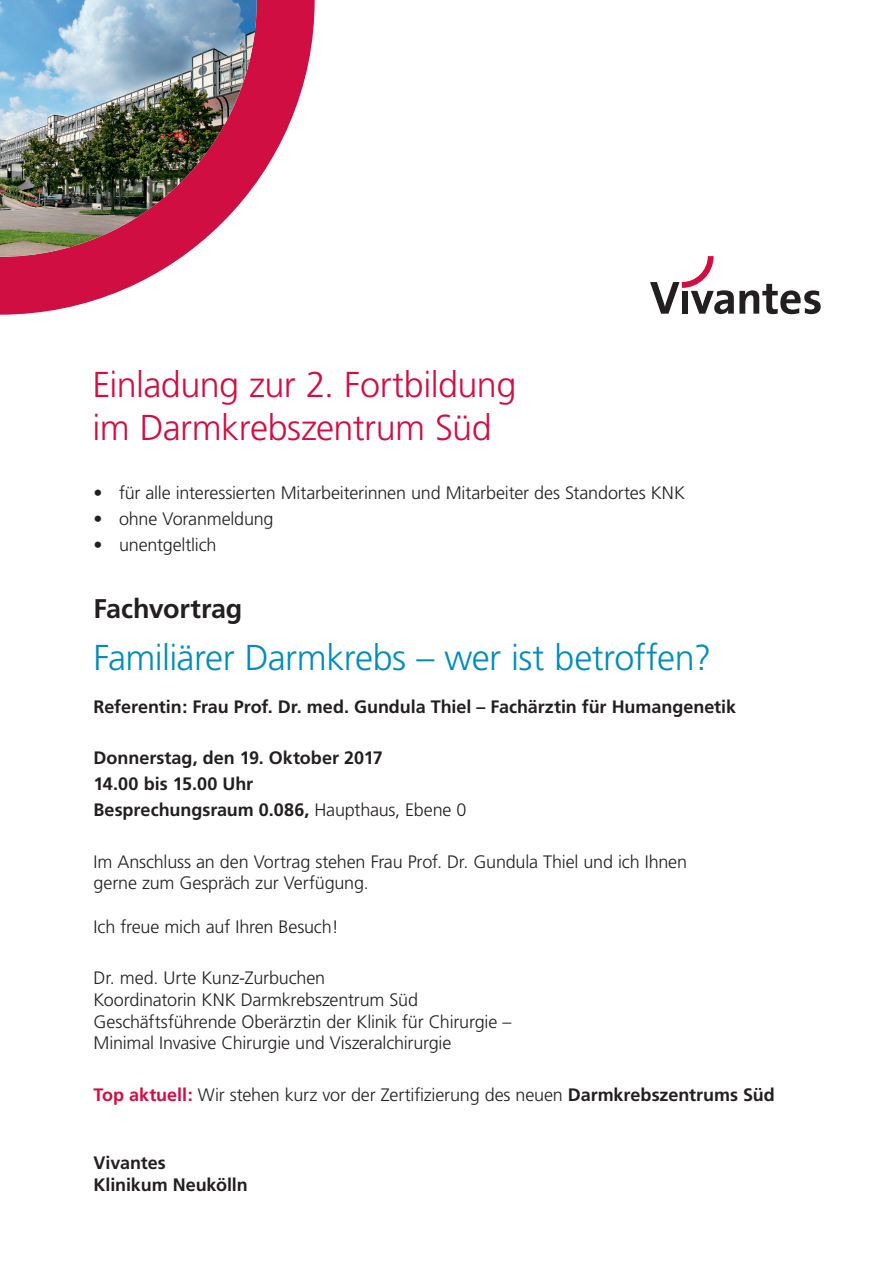
<style>
.page{position:relative;width:893px;height:1263px;background:#fff}
.page>*{position:absolute;margin:0;border:0;box-sizing:border-box;transform-origin:0 0}
.t1{font:300 36px/43.2px "Frutiger";letter-spacing:-.015em;color:#d10e41}
.t2{font:300 36px "Frutiger";letter-spacing:-.015em;color:#008cb7}
.t3{font:700 27px "Frutiger";letter-spacing:-.005em;color:#231f20}
.t4{font:300 18px/21.6px "Frutiger";letter-spacing:-.01em;color:#231f20}
.t5{font:700 18px/25.8px "Frutiger";color:#231f20}
.s1{font-weight:300}
.s2{font-weight:700;color:#d10e41}
.s3{font-weight:700}
</style>
<div class="page">
<svg style="left:0;top:0;width:315px;height:315px"></svg>
<img style="left:0;top:0;width:257px;height:257px">
<svg style="left:650px;top:256px;width:171px;height:58px"></svg>
<h1 class="t1" style="left:92px;top:363px;width:425px">Einladung zur 2. Fortbildung im Darmkrebszentrum Süd</h1>
<p class="t4" style="left:94px;top:483px;width:593px">• für alle interessierten Mitarbeiterinnen und Mitarbeiter des Standortes KNK</p>
<p class="t4" style="left:94px;top:508px;width:182px">• ohne Voranmeldung</p>
<p class="t4" style="left:94px;top:534px;width:124px">• unentgeltlich</p>
<h2 class="t3" style="left:94px;top:593px;width:150px">Fachvortrag</h2>
<h1 class="t2" style="left:94px;top:637px;width:619px">Familiärer Darmkrebs – wer ist betroffen?</h1>
<p class="t5" style="left:94px;top:694px;width:644px">Referentin: Frau Prof. Dr. med. Gundula Thiel – Fachärztin für Humangenetik</p>
<p class="t5" style="left:94px;top:745px;width:375px">Donnerstag, den 19. Oktober 2017<br>14.00 bis 15.00 Uhr<br>Besprechungsraum 0.086, <span class="s1">Haupthaus, Ebene 0</span></p>
<p class="t4" style="left:94px;top:851px;width:595px">Im Anschluss an den Vortrag stehen Frau Prof. Dr. Gundula Thiel und ich Ihnen gerne zum Gespräch zur Verfügung.</p>
<p class="t4" style="left:94px;top:916px;width:247px">Ich freue mich auf Ihren Besuch!</p>
<p class="t4" style="left:94px;top:967px;width:419px">Dr. med. Urte Kunz-Zurbuchen<br>Koordinatorin KNK Darmkrebszentrum Süd Geschäftsführende Oberärztin der Klinik für Chirurgie – Minimal Invasive Chirurgie und Viszeralchirurgie</p>
<p class="t4" style="left:94px;top:1084px;width:683px"><span class="s2">Top aktuell:</span> Wir stehen kurz vor der Zertifizierung des neuen <span class="s3">Darmkrebszentrums Süd</span></p>
<p class="t5" style="left:94px;top:1152px;width:156px;line-height:21.6px">Vivantes<br>Klinikum Neukölln</p>
</div>
